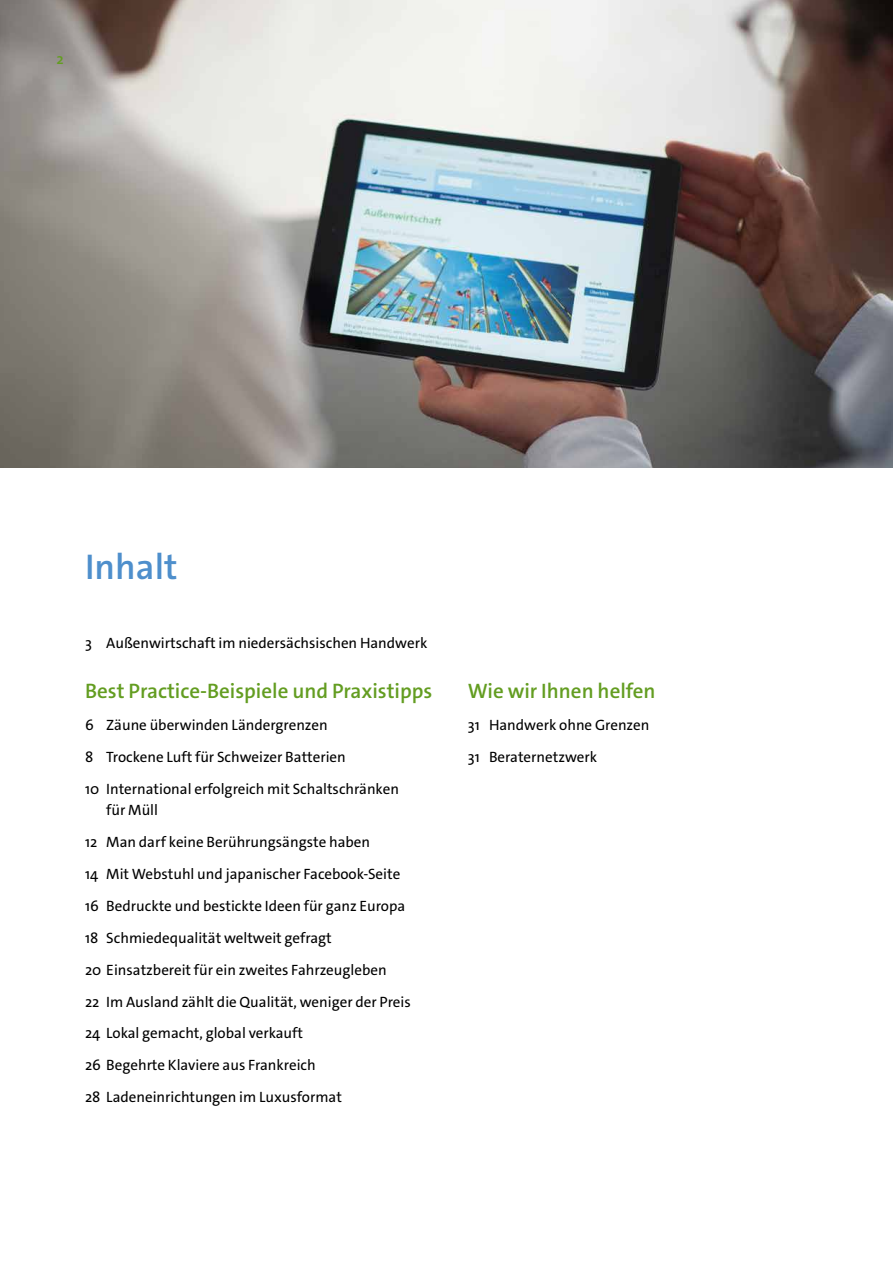
<style>
.page{position:relative;width:893px;height:1263px;background:#fff}
.page>*{position:absolute;margin:0;border:0;box-sizing:border-box;transform-origin:0 0}
.t1{font:600 36px "The Sans C4 s";color:#4e8fcc}
.t2{font:600 21px "The Sans C4 s";color:#639d21}
.t3{font:15px/32px "The Sans C4 s";color:#000}
.t4{font:600 15px "The Sans C4 s";color:#639d21}
</style>
<div class="page">
<img style="left:0;top:0;width:893px;height:468px">
<p class="t4" style="left:57px;top:49px;width:9px">2</p>
<h1 class="t1" style="left:85px;top:544px;width:94px">Inhalt</h1>
<p class="t3" style="left:85px;top:627px;width:344px">3 Außenwirtschaft im niedersächsischen Handwerk</p>
<h2 class="t2" style="left:85px;top:678px;width:349px">Best Practice-Beispiele und Praxistipps</h2>
<p class="t3" style="left:85px;top:709px;width:315px">6 Zäune überwinden Ländergrenzen<br>8 Trockene Luft für Schweizer Batterien<br>10 International erfolgreich mit Schaltschränken</p>
<p class="t3" style="left:85px;top:794px;width:327px;text-indent:21px">für Müll<br>12 Man darf keine Berührungsängste haben<br>14 Mit Webstuhl und japanischer Facebook-Seite 16 Bedruckte und bestickte Ideen für ganz Europa 18 Schmiedequalität weltweit gefragt<br>20 Einsatzbereit für ein zweites Fahrzeugleben<br>22 Im Ausland zählt die Qualität, weniger der Preis 24 Lokal gemacht, global verkauft<br>26 Begehrte Klaviere aus Frankreich<br>28 Ladeneinrichtungen im Luxusformat</p>
<h2 class="t2" style="left:468px;top:678px;width:189px">Wie wir Ihnen helfen</h2>
<p class="t3" style="left:468px;top:709px;width:183px">31 Handwerk ohne Grenzen<br>31 Beraternetzwerk</p>
</div>
